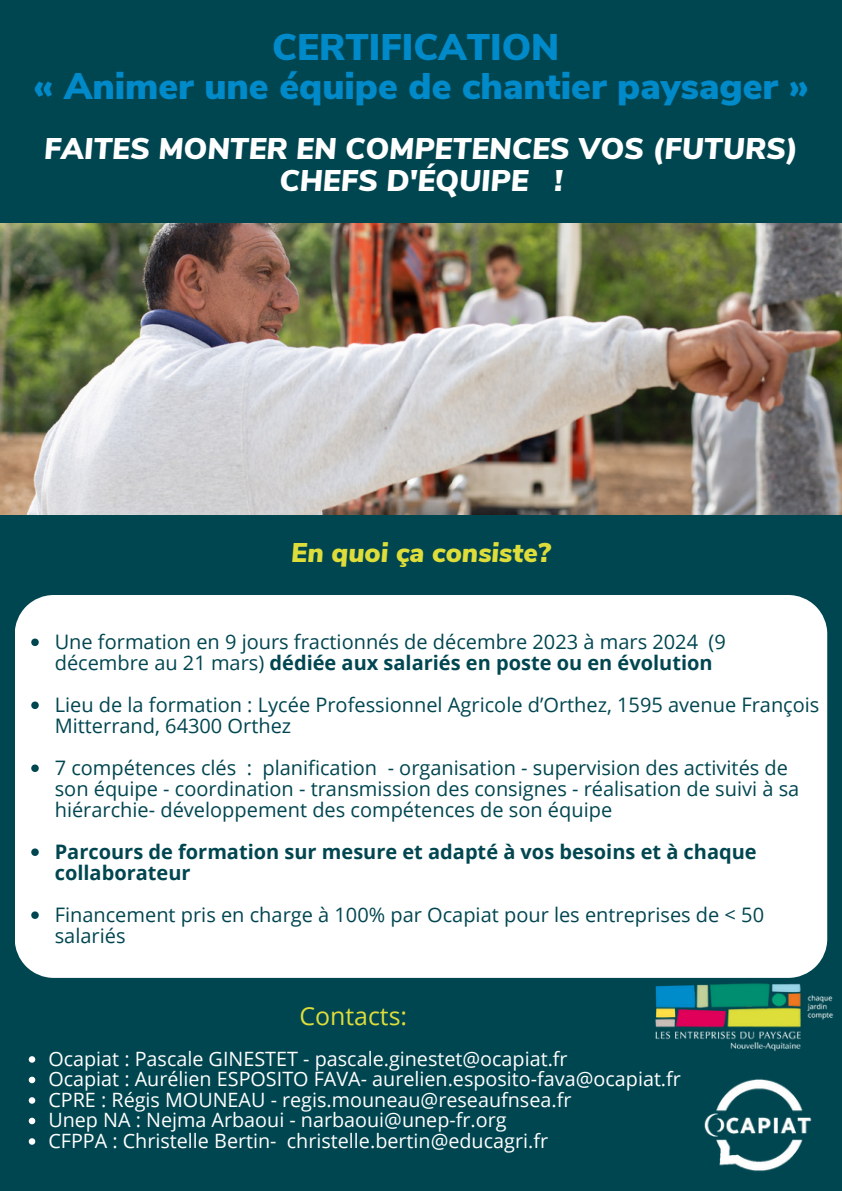
<style>
.page{position:relative;width:842px;height:1191px;background:#fff}
.page>*{position:absolute;margin:0;border:0;box-sizing:border-box;transform-origin:0 0}
.t1{font:900 37px "Nunito Sans";color:#008ac9}
.t2{font:italic 900 29.8px/31.4px "Nunito Sans";color:#fff;text-align:center}
.t3{font:italic 900 27px "Nunito Sans";color:#dedd3a}
.t4{font:24.8px "Open Sans";color:#dedd3a}
.t5{font:20px/21px "Open Sans";color:#004650}
.t6{font:700 20px/21px "Open Sans";color:#004650}
.t7{font:19.8px "Open Sans";color:#fff}
.s1{font-weight:700}
</style>
<div class="page">
<div style="left:0;top:0;width:841px;height:1190px;background:#004650"></div>
<img style="left:0;top:223px;width:841px;height:291px">
<div style="left:15px;top:595px;width:812px;height:383px;background:#fff"></div>
<svg style="left:31px;top:639px;width:8px;height:7px"></svg>
<svg style="left:31px;top:702px;width:8px;height:7px"></svg>
<svg style="left:31px;top:765px;width:8px;height:7px"></svg>
<svg style="left:31px;top:848px;width:8px;height:8px"></svg>
<svg style="left:31px;top:911px;width:8px;height:8px"></svg>
<img style="left:704px;top:1079px;width:108px;height:93px">
<img style="left:645px;top:973px;width:189px;height:79px">
<svg style="left:29px;top:1056px;width:6px;height:7px"></svg>
<svg style="left:29px;top:1077px;width:6px;height:6px"></svg>
<svg style="left:29px;top:1097px;width:6px;height:7px"></svg>
<svg style="left:29px;top:1118px;width:6px;height:6px"></svg>
<svg style="left:29px;top:1138px;width:6px;height:7px"></svg>
<p class="t1" style="left:272px;top:23px;width:288px">CERTIFICATION</p>
<p class="t1" style="left:33px;top:61px;width:777px">« Animer une équipe de chantier paysager »</p>
<p class="t2" style="left:44px;top:134px;width:755px">FAITES MONTER EN COMPETENCES VOS (FUTURS)<br>CHEFS D'ÉQUIPE !</p>
<p class="t3" style="left:291px;top:534px;width:261px">En quoi ça consiste?</p>
<p class="t5" style="left:55px;top:631px;width:672px">Une formation en 9 jours fractionnés de décembre 2023 à mars 2024 (9 décembre au 21 mars) <span class="s1">dédiée aux salariés en poste ou en évolution</span></p>
<p class="t5" style="left:55px;top:694px;width:766px">Lieu de la formation : Lycée Professionnel Agricole d’Orthez, 1595 avenue François<br>Mitterrand, 64300 Orthez</p>
<p class="t5" style="left:55px;top:757px;width:746px">7 compétences clés : planification - organisation - supervision des activités de son équipe - coordination - transmission des consignes - réalisation de suivi à sa hiérarchie- développement des compétences de son équipe</p>
<p class="t6" style="left:55px;top:841px;width:703px">Parcours de formation sur mesure et adapté à vos besoins et à chaque collaborateur</p>
<p class="t5" style="left:55px;top:904px;width:710px">Financement pris en charge à 100% par Ocapiat pour les entreprises de &lt; 50 salariés</p>
<p class="t4" style="left:299px;top:998px;width:109px">Contacts:</p>
<p class="t7" style="left:48px;top:1044px;width:521px">Ocapiat : Pascale GINESTET - pascale.ginestet@ocapiat.fr</p>
<p class="t7" style="left:48px;top:1065px;width:634px">Ocapiat : Aurélien ESPOSITO FAVA- aurelien.esposito-fava@ocapiat.fr</p>
<p class="t7" style="left:48px;top:1085px;width:524px">CPRE : Régis MOUNEAU - regis.mouneau@reseaufnsea.fr</p>
<p class="t7" style="left:48px;top:1106px;width:460px">Unep NA : Nejma Arbaoui - narbaoui@unep-fr.org</p>
<p class="t7" style="left:48px;top:1126px;width:501px">CFPPA : Christelle Bertin- christelle.bertin@educagri.fr</p>
</div>
